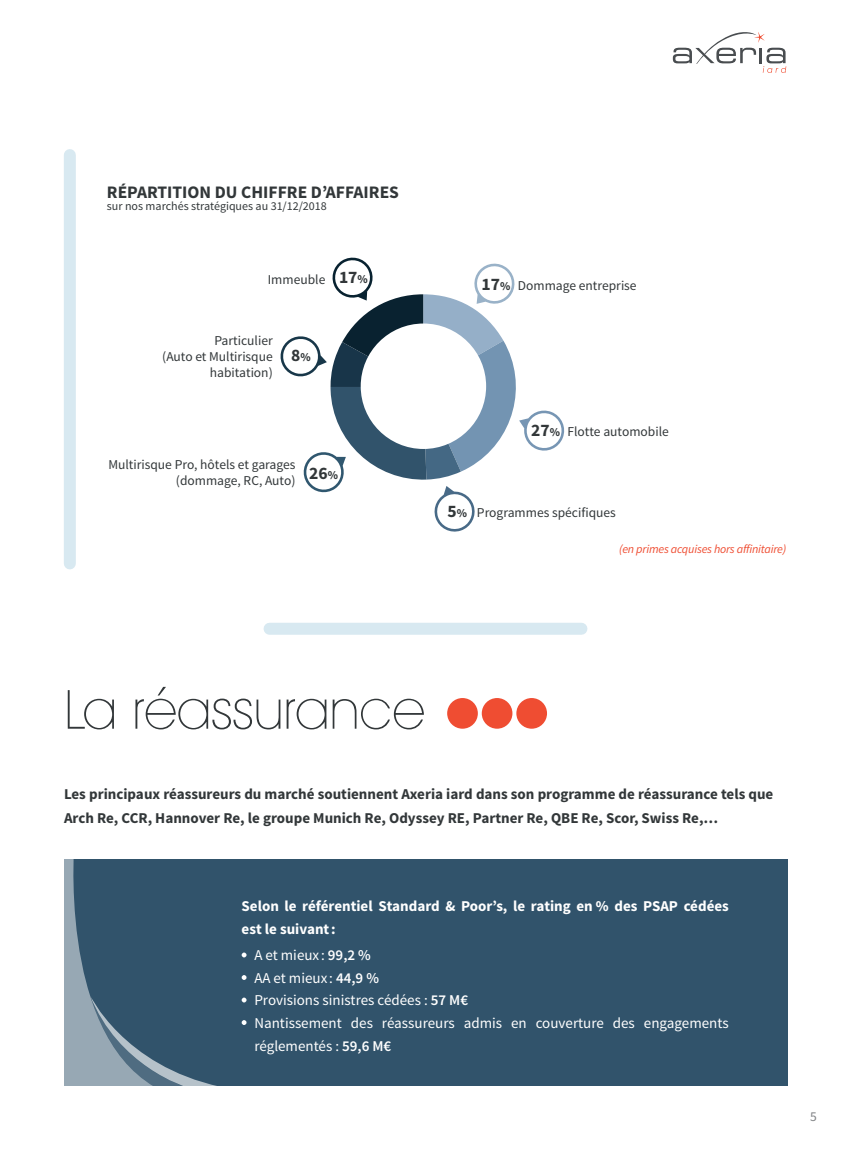
<style>
.page{position:relative;width:851px;height:1149px;background:#fff}
.page>*{position:absolute;margin:0;border:0;box-sizing:border-box;transform-origin:0 0}
.t1{font:200 54.15px "Avant Garde IT Cby BT";color:#323739}
.t2{font:700 17.55px "Source Sans Pro";color:#323739}
.t3{font:700 15px/24px "Source Sans Pro";color:#323739}
.t4{font:15px/22.5px "Source Sans Pro";color:#fff}
.t5{font:700 15px/22.5px "Source Sans Pro";color:#fff}
.t6{font:13.5px/16.2px "Source Sans Pro";color:#323739;text-align:right}
.t7{font:13.5px "Source Sans Pro";color:#808285}
.t8{font:12px "Source Sans Pro";color:#323739}
.t9{font:italic 12px "Source Sans Pro";letter-spacing:-.015em;color:#ef4d32}
.s1{font-size:12px}
.s2{font-weight:700;font-size:17.55px}
.s3{font-weight:700;font-size:12px}
.s4{font-weight:600}
</style>
<div class="page">
<svg style="left:672px;top:32px;width:114px;height:41px"></svg>
<div style="left:64px;top:155px;width:12px;height:408px;background:#d8e9f1"></div>
<div style="left:269px;top:622px;width:312px;height:12px;background:#d8e9f1"></div>
<svg style="left:280px;top:257px;width:285px;height:275px"></svg>
<div style="left:64px;top:858px;width:723px;height:227px;background:#31536b"></div>
<svg style="left:241px;top:952px;width:5px;height:5px"></svg>
<svg style="left:241px;top:975px;width:5px;height:4px"></svg>
<svg style="left:241px;top:997px;width:5px;height:5px"></svg>
<svg style="left:241px;top:1020px;width:5px;height:4px"></svg>
<div style="left:447px;top:697px;width:31px;height:31px;background:#ef4d32;border-radius:50%"></div>
<div style="left:481px;top:697px;width:31px;height:31px;background:#ef4d32;border-radius:50%"></div>
<div style="left:516px;top:697px;width:31px;height:31px;background:#ef4d32;border-radius:50%"></div>
<svg style="left:64px;top:858px;width:156px;height:228px"></svg>
<p class="t2" style="left:107px;top:181px;width:293px">RÉPARTITION DU CHIFFRE D’AFFAIRES</p>
<p class="t8" style="left:107px;top:199px;width:221px">sur nos marchés stratégiques au 31/12/2018</p>
<p class="t6" style="left:268px;top:271px;width:59px">Immeuble</p>
<p class="t2" style="left:339px;top:266px;width:30px">17<span class="s1">%</span></p>
<p class="t6" style="left:214px;top:332px;width:60px">Particulier</p>
<p class="t6" style="left:162px;top:349px;width:112px">(Auto et Multirisque habitation)</p>
<p class="t2" style="left:291px;top:343px;width:21px">8<span class="s1">%</span></p>
<p class="t6" style="left:108px;top:456px;width:188px">Multirisque Pro, hôtels et garages (dommage, RC, Auto)</p>
<p class="t2" style="left:309px;top:461px;width:30px">26<span class="s1">%</span></p>
<p class="t6" style="left:481px;top:277px;width:156px"><span class="s2">17</span><span class="s3">%</span> Dommage entreprise</p>
<p class="t6" style="left:531px;top:423px;width:139px"><span class="s2">27</span><span class="s3">%</span> Flotte automobile</p>
<p class="t6" style="left:447px;top:504px;width:170px"><span class="s2">5</span><span class="s3">%</span> Programmes spécifiques</p>
<p class="t9" style="left:619px;top:541px;width:169px">(en primes acquises hors affinitaire)</p>
<p class="t1" style="left:64px;top:676px;width:363px">La réassurance</p>
<p class="t3" style="left:64px;top:782px;width:710px">Les principaux réassureurs du marché soutiennent Axeria iard dans son programme de réassurance tels que<br>Arch Re, CCR, Hannover Re, le groupe Munich Re, Odyssey RE, Partner Re, QBE Re, Scor, Swiss Re,…</p>
<p class="t5" style="left:241px;top:895px;width:488px">Selon le référentiel Standard &amp; Poor’s, le rating en % des PSAP cédées est le suivant:</p>
<p class="t4" style="left:254px;top:944px;width:118px">A et mieux : <span class="s4">99,2 %</span></p>
<p class="t4" style="left:254px;top:966px;width:126px">AA et mieux : <span class="s4">44,9 %</span></p>
<p class="t4" style="left:254px;top:989px;width:215px">Provisions sinistres cédées : <span class="s4">57 M€</span></p>
<p class="t4" style="left:254px;top:1011px;width:476px">Nantissement des réassureurs admis en couverture des engagements réglementés : <span class="s4">59,6 M€</span></p>
<p class="t7" style="left:810px;top:1107px;width:8px">5</p>
</div>
